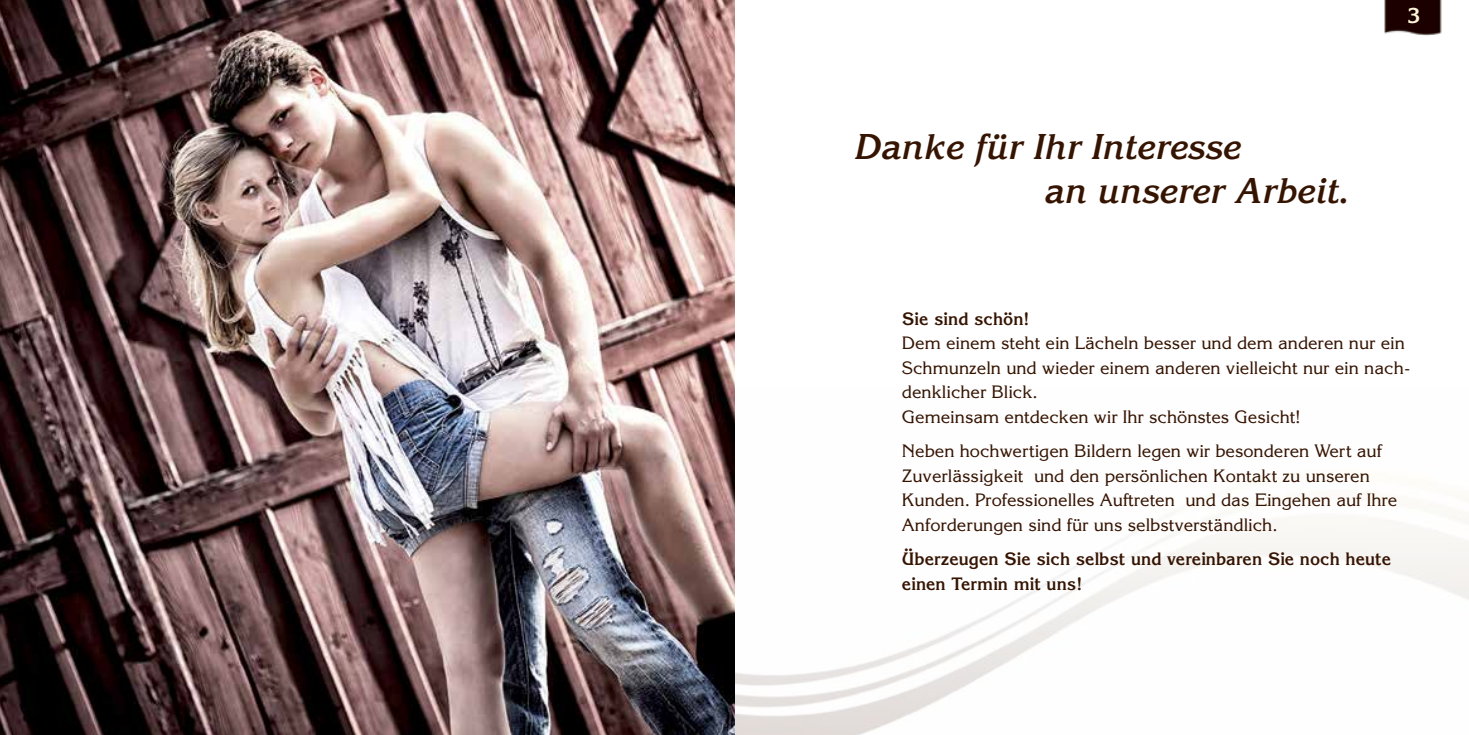
<style>
.page{position:relative;width:1469px;height:735px;background:#fff}
.page>*{position:absolute;margin:0;border:0;box-sizing:border-box;transform-origin:0 0}
.t1{font:italic 700 35px/43.8px "Korinna Std";color:#361402}
.t2{font:700 21px "Korinna Std";color:#fdf7d7}
.t3{font:17.5px/24.5px "Korinna Std";color:#361402}
.t4{font:700 17.5px/24.5px "Korinna Std";color:#361402}
</style>
<div class="page">
<img style="left:734px;top:388px;width:734px;height:346px">
<img style="left:0;top:0;width:734px;height:734px">
<img style="left:1384px;top:0;width:58px;height:36px">
<h1 class="t1" style="left:1042px;top:125px;width:307px;text-indent:-189px">Danke für Ihr Interesse<br>an unserer Arbeit.</h1>
<p class="t2" style="left:1406px;top:3px;width:15px">3</p>
<p class="t4" style="left:902px;top:306px;width:129px">Sie sind schön!</p>
<p class="t3" style="left:902px;top:330px;width:510px">Dem einem steht ein Lächeln besser und dem anderen nur ein Schmunzeln und wieder einem anderen vielleicht nur ein nach&shy;denklicher Blick.<br>Gemeinsam entdecken wir Ihr schönstes Gesicht!</p>
<p class="t3" style="left:902px;top:438px;width:497px">Neben hochwertigen Bildern legen wir besonderen Wert auf Zuverlässigkeit und den persönlichen Kontakt zu unseren Kunden. Professionelles Auftreten und das Eingehen auf Ihre Anforderungen sind für uns selbstverständlich.</p>
<p class="t4" style="left:902px;top:546px;width:491px">Überzeugen Sie sich selbst und vereinbaren Sie noch heute einen Termin mit uns!</p>
</div>
